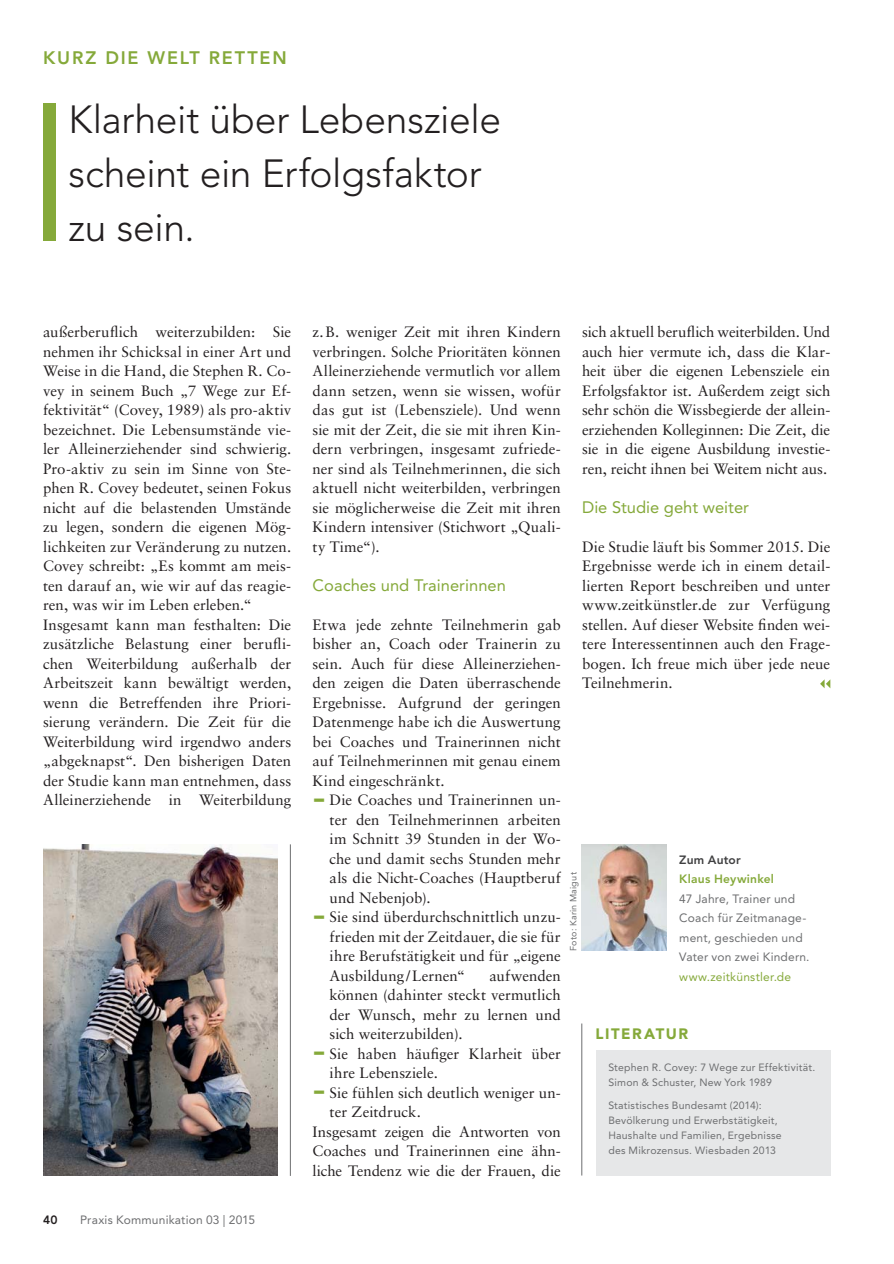
<style>
.page{position:relative;width:894px;height:1264px;background:#fff}
.page>*{position:absolute;margin:0;border:0;box-sizing:border-box;transform-origin:0 0}
.t1{font:45px "Avenir LT Std";color:#85a93a;scale:.9 1}
.t2{font:300 39px/54px "Avenir LT Std";letter-spacing:-.01em;color:#231f20}
.t3{font:800 18px "Avenir LT Std";letter-spacing:.1em;color:#85a93a}
.t4{font:16.5px "Avenir LT Std";color:#85a93a}
.t5{font:15px/19.5px "Sabon LT Std";color:#231f20;text-align:justify}
.t6{font:900 15px "Avenir LT Std";letter-spacing:.1em;color:#85a93a}
.t7{font:12px/19.5px "Avenir LT Std";letter-spacing:.015em;color:#6d6e70}
.t8{font:12px "Avenir LT Std";letter-spacing:.02em;color:#85a93a}
.t9{font:800 12px "Avenir LT Std";letter-spacing:.02em;color:#85a93a}
.t10{font:800 12px "Avenir LT Std";letter-spacing:.015em;color:#404041}
.t11{font:800 12px "Avenir LT Std";color:#231f20}
.t12{font:10.5px/15px "Avenir LT Std";letter-spacing:.02em;color:#6d6e70}
.t13{font:9px "Avenir LT Std";letter-spacing:.025em;color:#6d6e70}
</style>
<div class="page">
<svg style="left:820px;top:679px;width:10px;height:9px"></svg>
<div style="left:43px;top:103px;width:13px;height:138px;background:#85a93a"></div>
<img style="left:581px;top:844px;width:85px;height:107px">
<div style="left:595px;top:1050px;width:235px;height:125px;background:#e6e7e8"></div>
<hr style="left:581px;top:1023px;width:1px;height:152px;background:#6d6e70">
<img style="left:43px;top:844px;width:234px;height:332px">
<hr style="left:290px;top:844px;width:1px;height:332px;background:#6d6e70">
<p class="t3" style="left:43px;top:49px;width:245px">KURZ DIE WELT RETTEN</p>
<h2 class="t2" style="left:69px;top:94px;width:434px">Klarheit über Lebensziele scheint ein Erfolgsfaktor zu sein.</h2>
<p class="t5" style="left:43px;top:323px;width:250px;text-align:left">außerberuflich weiterzubilden: Sie nehmen ihr Schicksal in einer Art und Weise in die Hand, die Stephen R. Co&shy;vey in seinem Buch „7 Wege zur Ef&shy;fektivität“ (Covey, 1989) als pro-aktiv bezeichnet. Die Lebensumstände vie&shy;ler Alleinerziehender sind schwierig.<br>Pro-aktiv zu sein im Sinne von Ste&shy;phen R. Covey bedeutet, seinen Fokus nicht auf die belastenden Umstände zu legen, sondern die eigenen Mög&shy;lichkeiten zur Veränderung zu nutzen.<br>Covey schreibt: „Es kommt am meis&shy;ten darauf an, wie wir auf das reagie&shy;ren, was wir im Leben erleben.“ Insgesamt kann man festhalten: Die zusätzliche Belastung einer berufli&shy;chen Weiterbildung außerhalb der Arbeitszeit kann bewältigt werden, wenn die Betreffenden ihre Priori&shy;sierung verändern. Die Zeit für die Weiterbildung wird irgendwo anders „abgeknapst“. Den bisherigen Daten der Studie kann man entnehmen, dass Alleinerziehende in Weiterbildung</p>
<p class="t5" style="left:312px;top:323px;width:250px">z. B. weniger Zeit mit ihren Kindern verbringen. Solche Prioritäten können Alleinerziehende vermutlich vor allem dann setzen, wenn sie wissen, wofür das gut ist (Lebensziele). Und wenn sie mit der Zeit, die sie mit ihren Kin&shy;dern verbringen, insgesamt zufriede&shy;ner sind als Teilnehmerinnen, die sich aktuell nicht weiterbilden, verbringen sie möglicherweise die Zeit mit ihren Kindern intensiver (Stichwort „Quali&shy;ty Time“).</p>
<p class="t4" style="left:312px;top:577px;width:195px">Coaches und Trainerinnen</p>
<p class="t5" style="left:312px;top:616px;width:250px">Etwa jede zehnte Teilnehmerin gab bisher an, Coach oder Trainerin zu sein. Auch für diese Alleinerziehen&shy;den zeigen die Daten überraschende Ergebnisse. Aufgrund der geringen Datenmenge habe ich die Auswertung bei Coaches und Trainerinnen nicht auf Teilnehmerinnen mit genau einem Kind eingeschränkt.</p>
<h1 class="t1" style="left:312px;top:773px;width:16px">-</h1>
<p class="t5" style="left:329px;top:791px;width:233px">Die Coaches und Trainerinnen un&shy;ter den Teilnehmerinnen arbeiten im Schnitt 39 Stunden in der Wo&shy;che und damit sechs Stunden mehr als die Nicht-Coaches (Hauptberuf und Nebenjob).</p>
<h1 class="t1" style="left:312px;top:890px;width:16px">-</h1>
<p class="t5" style="left:329px;top:908px;width:233px">Sie sind überdurchschnittlich unzu&shy;frieden mit der Zeitdauer, die sie für ihre Berufstätigkeit und für „eigene Ausbildung/Lernen“</p>
<p class="t5" style="left:329px;top:967px;width:232px;text-indent:160px">aufwenden können (dahinter steckt vermutlich der Wunsch, mehr zu lernen und sich weiterzubilden).</p>
<h1 class="t1" style="left:312px;top:1027px;width:16px">-</h1>
<p class="t5" style="left:329px;top:1045px;width:233px">Sie haben häufiger Klarheit über ihre Lebensziele.</p>
<h1 class="t1" style="left:312px;top:1066px;width:16px">-</h1>
<p class="t5" style="left:329px;top:1084px;width:233px">Sie fühlen sich deutlich weniger un-</p>
<p class="t5" style="left:329px;top:1103px;width:93px">ter Zeitdruck.</p>
<p class="t5" style="left:312px;top:1123px;width:250px">Insgesamt zeigen die Antworten von</p>
<p class="t5" style="left:312px;top:1142px;width:250px">Coaches und Trainerinnen eine ähn-</p>
<p class="t5" style="left:312px;top:1162px;width:250px">liche Tendenz wie die der Frauen, die</p>
<p class="t5" style="left:582px;top:323px;width:250px">sich aktuell beruflich weiterbilden. Und auch hier vermute ich, dass die Klar&shy;heit über die eigenen Lebensziele ein Erfolgsfaktor ist. Außerdem zeigt sich sehr schön die Wissbegierde der allein&shy;erziehenden Kolleginnen: Die Zeit, die sie in die eigene Ausbildung investie&shy;ren, reicht ihnen bei Weitem nicht aus.</p>
<p class="t4" style="left:582px;top:499px;width:168px">Die Studie geht weiter</p>
<p class="t5" style="left:582px;top:538px;width:250px">Die Studie läuft bis Sommer 2015. Die Ergebnisse werde ich in einem detail&shy;lierten Report beschreiben und unter www.zeitkünstler.de zur Verfügung stellen. Auf dieser Website finden wei&shy;tere Interessentinnen auch den Frage&shy;bogen. Ich freue mich über jede neue Teilnehmerin.</p>
<p class="t13" style="left:569px;top:951px;width:80px;rotate:-90deg">Foto: Karin Maigut</p>
<p class="t10" style="left:679px;top:854px;width:63px">Zum Autor</p>
<p class="t9" style="left:679px;top:873px;width:96px">Klaus Heywinkel</p>
<p class="t7" style="left:679px;top:890px;width:132px">47 Jahre, Trainer und<br>Coach für Zeitmanage&shy;ment, geschieden und<br>Vater von zwei Kindern.</p>
<p class="t8" style="left:679px;top:971px;width:113px">www.zeitkünstler.de</p>
<p class="t6" style="left:595px;top:1027px;width:94px">LITERATUR</p>
<p class="t12" style="left:608px;top:1060px;width:208px">Stephen R. Covey: 7 Wege zur Effektivität.<br>Simon &amp; Schuster, New York 1989</p>
<p class="t12" style="left:608px;top:1099px;width:175px">Statistisches Bundesamt (2014):<br>Bevölkerung und Erwerbstätigkeit, Haushalte und Familien, Ergebnisse des Mikrozensus. Wiesbaden 2013</p>
<p class="t11" style="left:43px;top:1214px;width:16px">40</p>
<p class="t7" style="left:80px;top:1211px;width:176px">Praxis Kommunikation 03 | 2015</p>
</div>
